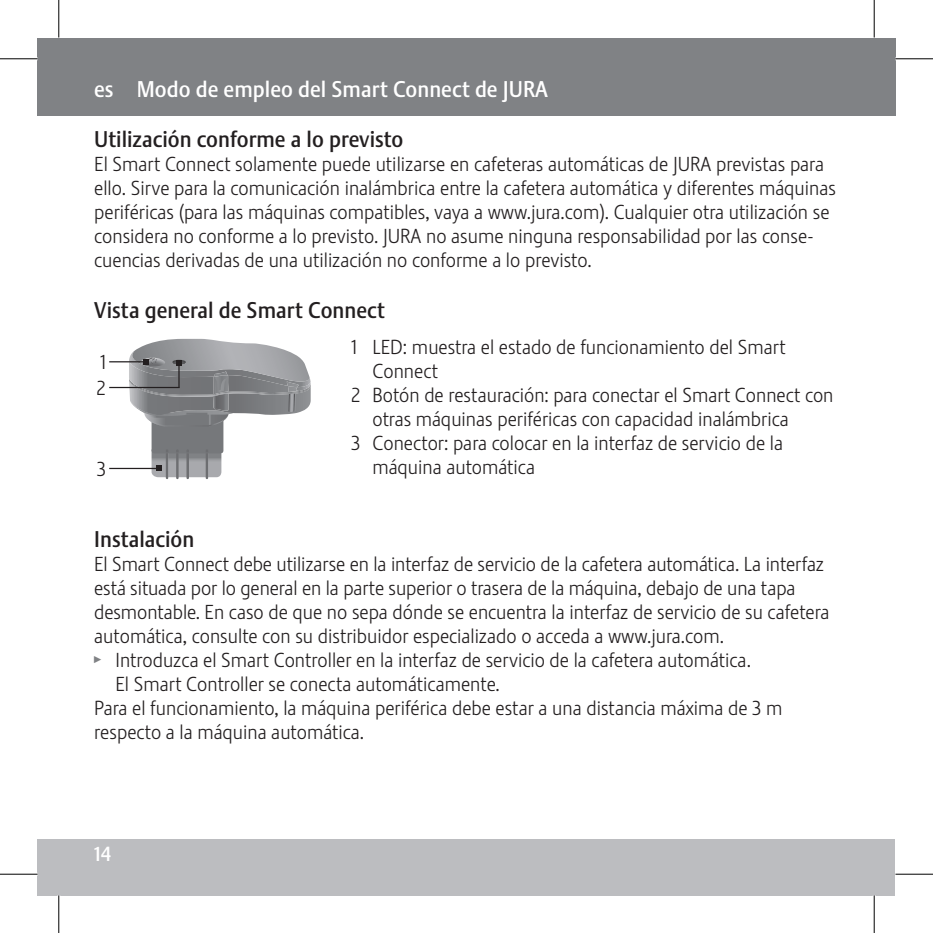
<style>
.page{position:relative;width:933px;height:933px;background:#fff}
.page>*{position:absolute;margin:0;border:0;box-sizing:border-box;transform-origin:0 0}
.t1{font:22.5px "Stalemate Pro 2 J Medium";color:#231f20}
.t2{font:22.5px "Stalemate Pro 2 J Medium";color:#fff}
.t3{font:20px/24px "Stalemate Pro 2 J Light";color:#231f20}
.t4{font:20px "Stalemate Pro 2 J Medium";color:#fff}
.s1{font-family:"Jura Pict 2006";color:#808285}
</style>
<div class="page">
<div style="left:38px;top:838px;width:857px;height:57px;background:#bcbdc0"></div>
<div style="left:38px;top:38px;width:836px;height:77px;background:#808285"></div>
<div style="left:874px;top:38px;width:21px;height:77px;background:#808285"></div>
<hr style="left:109px;top:468px;width:49px;height:1px;background:#231f20">
<hr style="left:109px;top:361px;width:37px;height:1px;background:#231f20">
<hr style="left:109px;top:387px;width:71px;height:1px;background:#231f20">
<svg style="left:129px;top:339px;width:182px;height:140px"></svg>
<hr style="left:0;top:58px;width:38px;height:1px;background:#000">
<hr style="left:895px;top:58px;width:37px;height:1px;background:#000">
<hr style="left:0;top:873px;width:38px;height:1px;background:#000">
<hr style="left:895px;top:873px;width:37px;height:1px;background:#000">
<hr style="left:58px;top:0;width:1px;height:37px;background:#000">
<hr style="left:58px;top:895px;width:1px;height:37px;background:#000">
<hr style="left:873px;top:0;width:1px;height:37px;background:#000">
<hr style="left:873px;top:895px;width:1px;height:37px;background:#000">
<p class="t2" style="left:94px;top:75px;width:455px">es Modo de empleo del Smart Connect de JURA</p>
<p class="t1" style="left:94px;top:125px;width:310px">Utilización conforme a lo previsto</p>
<p class="t3" style="left:94px;top:152px;width:743px">El Smart Connect solamente puede utilizarse en cafeteras automáticas de JURA previstas para ello. Sirve para la comunicación inalámbrica entre la cafetera automática y diferentes máquinas periféricas (para las máquinas compatibles, vaya a www.jura.com). Cualquier otra utilización se considera no conforme a lo previsto. JURA no asume ninguna responsabilidad por las conse&shy;cuencias derivadas de una utilización no conforme a lo previsto.</p>
<p class="t1" style="left:94px;top:296px;width:292px">Vista general de Smart Connect</p>
<p class="t3" style="left:100px;top:350px;width:7px">1</p>
<p class="t3" style="left:97px;top:376px;width:11px">2</p>
<p class="t3" style="left:97px;top:457px;width:11px">3</p>
<p class="t3" style="left:351px;top:335px;width:436px">1 LED: muestra el estado de funcionamiento del Smart</p>
<p class="t3" style="left:372px;top:359px;width:67px">Connect</p>
<p class="t3" style="left:351px;top:383px;width:484px">2 Botón de restauración: para conectar el Smart Connect con</p>
<p class="t3" style="left:372px;top:407px;width:418px">otras máquinas periféricas con capacidad inalámbrica</p>
<p class="t3" style="left:351px;top:431px;width:433px">3 Conector: para colocar en la interfaz de servicio de la</p>
<p class="t3" style="left:372px;top:455px;width:164px">máquina automática</p>
<p class="t1" style="left:94px;top:525px;width:102px">Instalación</p>
<p class="t3" style="left:94px;top:552px;width:731px">El Smart Connect debe utilizarse en la interfaz de servicio de la cafetera automática. La interfaz</p>
<p class="t3" style="left:94px;top:576px;width:702px">está situada por lo general en la parte superior o trasera de la máquina, debajo de una tapa</p>
<p class="t3" style="left:94px;top:600px;width:736px">desmontable. En caso de que no sepa dónde se encuentra la interfaz de servicio de su cafetera</p>
<p class="t3" style="left:94px;top:624px;width:631px">automática, consulte con su distribuidor especializado o acceda a www.jura.com.</p>
<p class="t3" style="left:94px;top:648px;width:658px"><span class="s1">T</span> Introduzca el Smart Controller en la interfaz de servicio de la cafetera automática.</p>
<p class="t3" style="left:115px;top:672px;width:385px">El Smart Controller se conecta automáticamente.</p>
<p class="t3" style="left:94px;top:696px;width:689px">Para el funcionamiento, la máquina periférica debe estar a una distancia máxima de 3 m</p>
<p class="t3" style="left:94px;top:720px;width:271px">respecto a la máquina automática.</p>
<p class="t4" style="left:94px;top:841px;width:18px">14</p>
</div>
